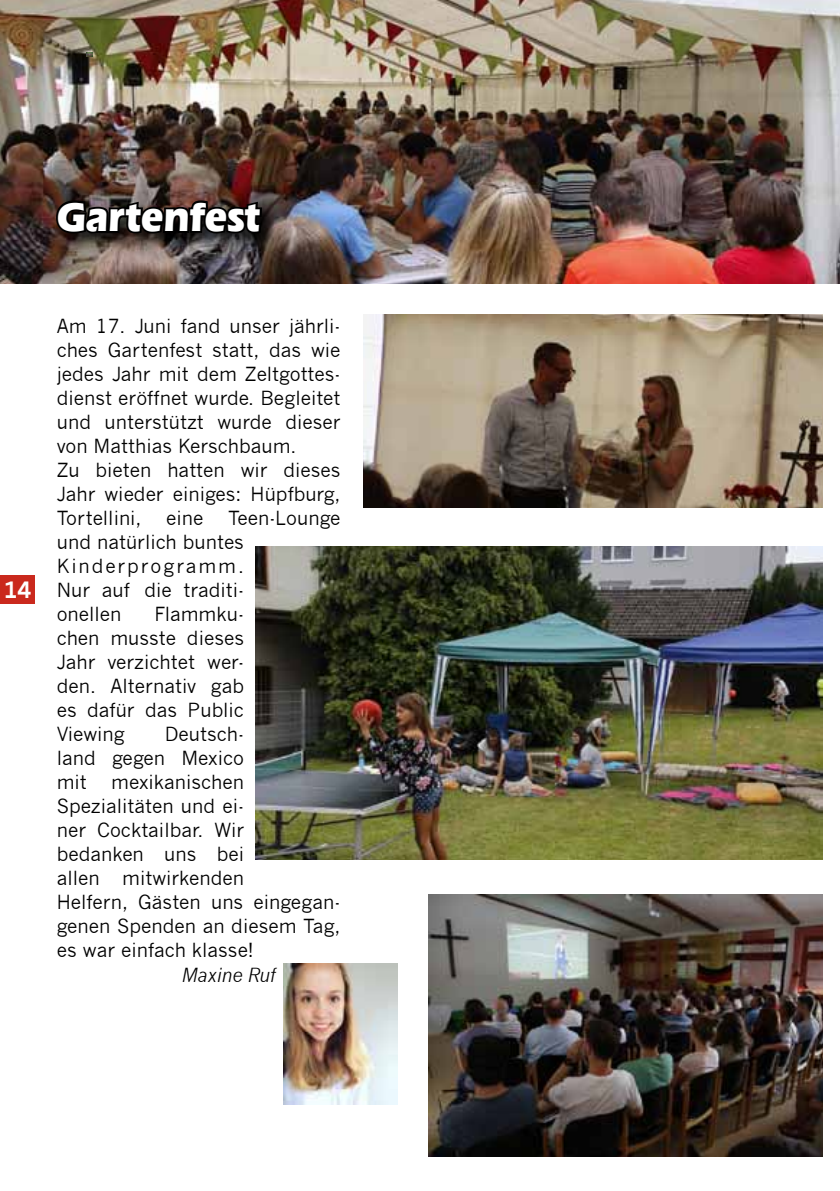
<style>
.page{position:relative;width:840px;height:1191px;background:#fff}
.page>*{position:absolute;margin:0;border:0;box-sizing:border-box;transform-origin:0 0}
.t1{font:700 42px "Eras IT Cby BT";color:#fff;scale:.94 1}
.t2{font:700 22px "News Gothic";color:#fff}
.t3{font:19px/24px "News Gothic";color:#000}
.t4{font:italic 19px "News Gothic";color:#000}
</style>
<div class="page">
<div style="left:0;top:575px;width:34px;height:29px;background:#ca291d"></div>
<img style="left:0;top:0;width:839px;height:283px">
<div style="left:55px;top:198px;width:224px;height:53px;background:#000;opacity:.8"></div>
<img style="left:54px;top:30px;width:210px;height:254px">
<img style="left:283px;top:963px;width:114px;height:141px">
<img style="left:363px;top:315px;width:459px;height:192px">
<img style="left:255px;top:546px;width:567px;height:313px">
<img style="left:428px;top:894px;width:394px;height:263px">
<h1 class="t1" style="left:57px;top:191px;width:218px">Gartenfest</h1>
<p class="t2" style="left:4px;top:576px;width:29px">14</p>
<p class="t3" style="left:57px;top:314px;width:285px">Am 17. Juni fand unser jährli&shy;ches Gartenfest statt, das wie jedes Jahr mit dem Zeltgottes&shy;dienst eröffnet wurde. Begleitet und unterstützt wurde dieser von Matthias Kerschbaum.<br>Zu bieten hatten wir dieses<br>Jahr wieder einiges: Hüpfburg,<br>Tortellini,</p>
<p class="t3" style="left:57px;top:506px;width:285px;text-indent:171px">Teen-Lounge und natürlich buntes<br>Kinderprogramm.<br>Nur auf die traditi-<br>onellen</p>
<p class="t3" style="left:166px;top:506px;width:39px">eine</p>
<p class="t3" style="left:57px;top:602px;width:189px;text-align:justify;text-indent:98px">Flammku&shy;chen musste dieses Jahr verzichtet wer&shy;den. Alternativ gab es dafür das Public Viewing</p>
<p class="t3" style="left:57px;top:722px;width:189px;text-align:justify;text-indent:108px">Deutsch&shy;land gegen Mexico mit</p>
<p class="t3" style="left:57px;top:770px;width:285px;text-indent:54px">mexikanischen<br>Spezialitäten und ei-<br>ner Cocktailbar. Wir<br>bedanken uns bei<br>allen mitwirkenden<br>Helfern, Gästen uns eingegan&shy;genen Spenden an diesem Tag, es war einfach klasse!</p>
<p class="t4" style="left:181px;top:963px;width:95px">Maxine Ruf</p>
</div>
